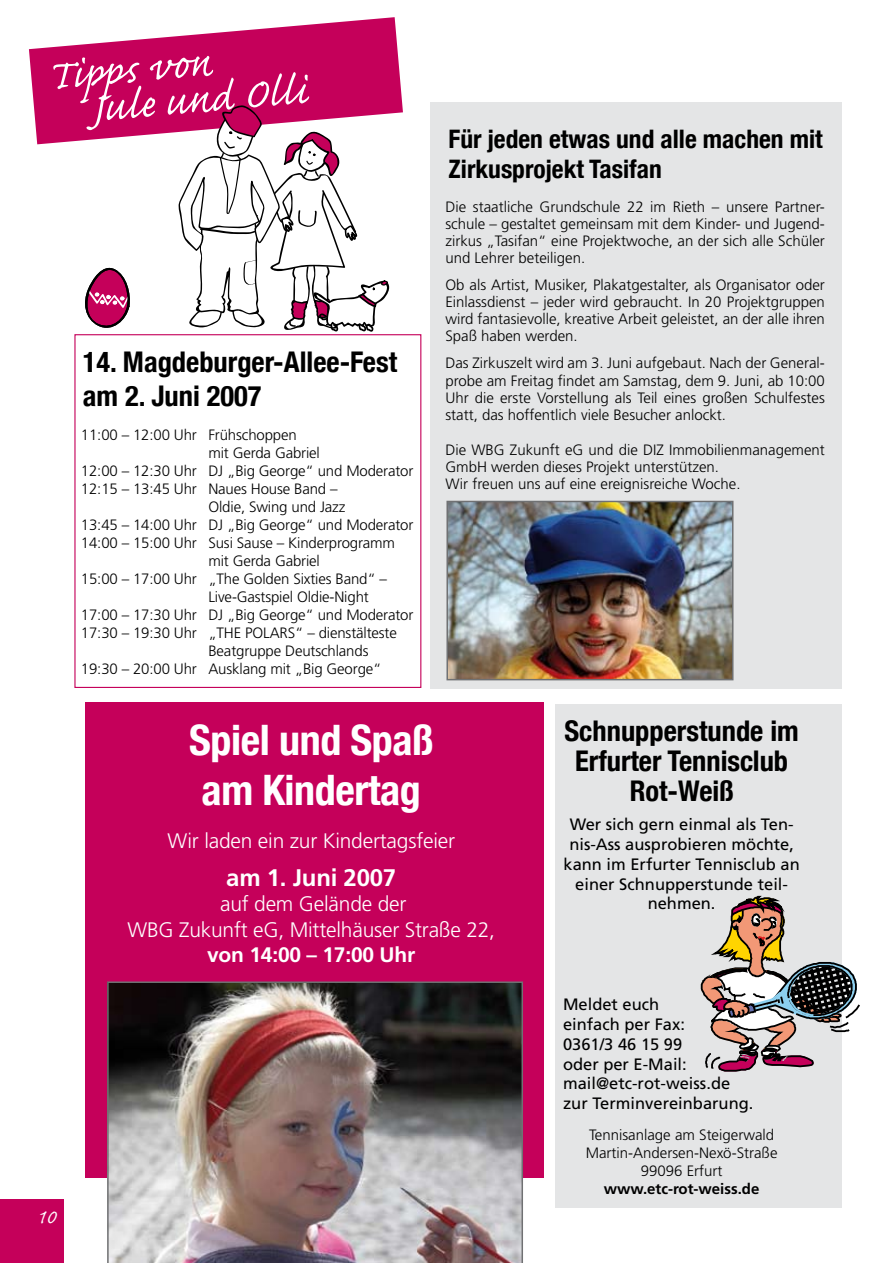
<style>
.page{position:relative;width:893px;height:1263px;background:#fff}
.page>*{position:absolute;margin:0;border:0;box-sizing:border-box;transform-origin:0 0}
.t1{font:52.5px "Caflisch Script Pro";color:#fff}
.t2{font:700 condensed 42px/50.4px "Helvetica Neue";letter-spacing:-.01em;color:#fff}
.t3{font:700 condensed 28.5px/30px "Helvetica Neue";color:#000;text-align:center}
.t4{font:700 condensed 25.5px/30.6px "Helvetica Neue";color:#000}
.t5{font:25.5px "Caflisch Script Pro";color:#fff}
.t6{font:700 24px "Frutiger";letter-spacing:-.01em;color:#fff}
.t7{font:300 21px/25.2px "Frutiger";letter-spacing:-.01em;color:#fff;text-align:center}
.t8{font:700 21px "Frutiger";letter-spacing:-.01em;color:#fff}
.t9{font:16.5px/19.8px "Frutiger";color:#000;text-align:center}
.t10{font:300 15px/17.2px "Frutiger";letter-spacing:-.01em;color:#000;text-align:justify}
.t11{font:700 15px "Frutiger";color:#000}
</style>
<div class="page">
<svg style="left:29px;top:17px;width:374px;height:127px;fill:#c5005a"></svg>
<div style="left:0;top:1199px;width:64px;height:64px;background:#c5005a"></div>
<div style="left:431px;top:102px;width:411px;height:587px;background:#e4e5e6"></div>
<svg style="left:178px;top:105px;width:213px;height:227px"></svg>
<div style="left:85px;top:702px;width:459px;height:476px;background:#c5005a"></div>
<div style="left:555px;top:704px;width:287px;height:504px;background:#e4e5e6"></div>
<img style="left:107px;top:981px;width:416px;height:282px">
<img style="left:449px;top:504px;width:281px;height:173px">
<div style="left:446px;top:501px;width:287px;height:179px;border:2px solid #707173"></div>
<svg style="left:700px;top:895px;width:160px;height:177px"></svg>
<svg style="left:85px;top:267px;width:45px;height:61px"></svg>
<div style="left:74px;top:334px;width:347px;height:354px;border:1px solid #c5005a"></div>
<h1 class="t1" style="left:44px;top:49px;width:167px;rotate:-5deg">Tipp s von</h1>
<h1 class="t1" style="left:89px;top:82px;width:218px;rotate:-5deg">Jule und Olli</h1>
<h3 class="t3" style="left:83px;top:344px;width:316px;line-height:34.2px;text-align:left">14. Magdeburger-Allee-Fest am 2. Juni 2007</h3>
<p class="t10" style="left:81px;top:426px;width:217px">11:00 – 12:00 Uhr Frühschoppen</p>
<p class="t10" style="left:208px;top:444px;width:113px">mit Gerda Gabriel</p>
<p class="t10" style="left:81px;top:462px;width:334px">12:00 – 12:30 Uhr DJ „Big George“ und Moderator</p>
<p class="t10" style="left:81px;top:480px;width:258px">12:15 – 13:45 Uhr Naues House Band –</p>
<p class="t10" style="left:208px;top:498px;width:139px">Oldie, Swing und Jazz</p>
<p class="t10" style="left:81px;top:516px;width:334px">13:45 – 14:00 Uhr DJ „Big George“ und Moderator</p>
<p class="t10" style="left:81px;top:534px;width:316px">14:00 – 15:00 Uhr Susi Sause – Kinderprogramm</p>
<p class="t10" style="left:208px;top:552px;width:113px">mit Gerda Gabriel</p>
<p class="t10" style="left:81px;top:570px;width:308px">15:00 – 17:00 Uhr „The Golden Sixties Band“ –</p>
<p class="t10" style="left:208px;top:588px;width:162px">Live-Gastspiel Oldie-Night</p>
<p class="t10" style="left:81px;top:606px;width:334px">17:00 – 17:30 Uhr DJ „Big George“ und Moderator</p>
<p class="t10" style="left:81px;top:624px;width:317px">17:30 – 19:30 Uhr „THE POLARS“ – dienstälteste</p>
<p class="t10" style="left:208px;top:642px;width:162px">Beatgruppe Deutschlands</p>
<p class="t10" style="left:81px;top:660px;width:302px">19:30 – 20:00 Uhr Ausklang mit „Big George“</p>
<h3 class="t4" style="left:449px;top:123px;width:376px">Für jeden etwas und alle machen mit<br>Zirkusprojekt Tasifan</h3>
<p class="t10" style="left:445px;top:198px;width:381px">Die staatliche Grundschule 22 im Rieth – unsere Partner&shy;schule – gestaltet gemeinsam mit dem Kinder- und Jugend&shy;zirkus „Tasifan“ eine Projektwoche, an der sich alle Schüler und Lehrer beteiligen.</p>
<p class="t10" style="left:445px;top:276px;width:381px">Ob als Artist, Musiker, Plakatgestalter, als Organisator oder Einlassdienst – jeder wird gebraucht. In 20 Projektgruppen wird fantasievolle, kreative Arbeit geleistet, an der alle ihren Spaß haben werden.</p>
<p class="t10" style="left:445px;top:354px;width:381px">Das Zirkuszelt wird am 3. Juni aufgebaut. Nach der General&shy;probe am Freitag findet am Samstag, dem 9. Juni, ab 10:00<br>Uhr die erste Vorstellung als Teil eines großen Schulfestes statt, das hoffentlich viele Besucher anlockt.</p>
<p class="t10" style="left:445px;top:441px;width:381px;text-align:left">Die WBG Zukunft eG und die DIZ Immobilienmanagement<br>GmbH werden dieses Projekt unterstützen.<br>Wir freuen uns auf eine ereignisreiche Woche.</p>
<h3 class="t5" style="left:37px;top:1203px;width:21px">10</h3>
<h2 class="t2" style="left:189px;top:714px;width:246px">Spiel und Spaß am Kindertag</h2>
<h3 class="t7" style="left:167px;top:828px;width:289px">Wir laden ein zur Kindertagsfeier</h3>
<h3 class="t6" style="left:226px;top:864px;width:172px">am 1. Juni 2007</h3>
<h3 class="t7" style="left:127px;top:891px;width:369px">auf dem Gelände der<br>WBG Zukunft eG, Mittelhäuser Straße 22,</h3>
<h3 class="t8" style="left:207px;top:942px;width:210px">von 14:00 – 17:00 Uhr</h3>
<h3 class="t3" style="left:564px;top:715px;width:236px">Schnupperstunde im<br>Erfurter Tennisclub<br>Rot-Weiß</h3>
<p class="t9" style="left:563px;top:814px;width:238px">Wer sich gern einmal als Ten&shy;nis-Ass ausprobieren möchte, kann im Erfurter Tennisclub an einer Schnupperstunde teil&shy;nehmen.</p>
<p class="t9" style="left:563px;top:994px;width:192px;text-align:left">Meldet euch<br>einfach per Fax:<br>0361/3 46 15 99<br>oder per E-Mail: mail@etc-rot-weiss.de zur Terminvereinbarung.</p>
<p class="t10" style="left:586px;top:1126px;width:193px;line-height:18px;text-align:center">Tennisanlage am Steigerwald<br>Martin-Andersen-Nexö-Straße<br>99096 Erfurt</p>
<p class="t11" style="left:604px;top:1180px;width:157px">www.etc-rot-weiss.de</p>
</div>
